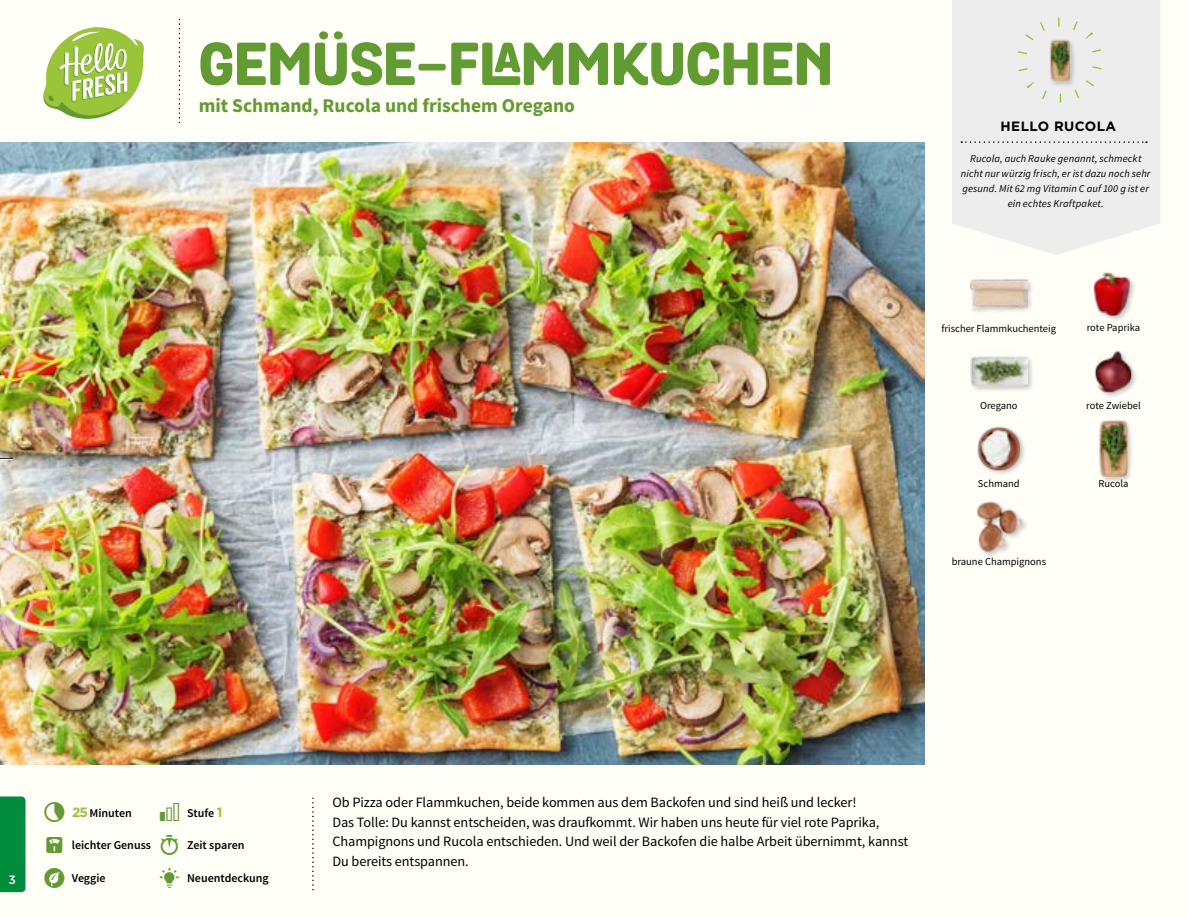
<style>
.page{position:relative;width:1188px;height:918px;background:#fffef7}
.page>*{position:absolute;margin:0;border:0;box-sizing:border-box;transform-origin:0 0}
.t1{font:800 58.5px "Grota Rounded";color:#619b31}
.t2{font:700 19.5px "Source Sans Pro";color:#619b31}
.t3{font:14.25px/19.5px "Source Sans Pro";letter-spacing:-.005em;color:#000}
.t4{font:700 13.5px "Gotham";letter-spacing:.03em;color:#000}
.t5{font:600 12px "Source Sans Pro";color:#000}
.t6{font:500 12px "Gotham";color:#fffef7}
.t7{font:italic 10.5px/14.7px "Source Sans Pro";letter-spacing:.01em;color:#000;text-align:center}
.t8{font:10.5px "Source Sans Pro";color:#000}
.s1{font-family:"Gotham";font-weight:700;font-size:13.5px;color:#9ac43a}
</style>
<div class="page">
<div style="left:1099px;top:419px;width:36px;height:64px;background:#000;opacity:.2"></div>
<img style="left:1099px;top:420px;width:36px;height:57px">
<img style="left:977px;top:426px;width:48px;height:48px">
<img style="left:1093px;top:272px;width:41px;height:48px">
<div style="left:971px;top:279px;width:63px;height:37px;background:#000;opacity:.2"></div>
<img style="left:970px;top:279px;width:57px;height:37px">
<img style="left:1094px;top:351px;width:42px;height:46px">
<div style="left:971px;top:355px;width:63px;height:38px;background:#000;opacity:.2"></div>
<img style="left:970px;top:355px;width:57px;height:38px">
<img style="left:976px;top:501px;width:51px;height:54px">
<svg style="left:43px;top:27px;width:101px;height:92px"></svg>
<div style="left:952px;top:0;width:208px;height:255px;background:#ededed"></div>
<svg style="left:961px;top:141px;width:186px;height:2px"></svg>
<div style="left:1017px;top:18px;width:85px;height:85px;border:9px dashed #9ac43a;border-radius:50%"></div>
<div style="left:0;top:796px;width:26px;height:96px;background:#008b3d"></div>
<div style="left:1049px;top:39px;width:27px;height:48px;background:#000;opacity:.2"></div>
<img style="left:1039px;top:40px;width:41px;height:41px">
<img style="left:0;top:142px;width:925px;height:623px">
<svg style="left:0;top:458px;width:13px;height:2px"></svg>
<h1 class="t1" style="left:199px;top:18px;width:636px">GEMÜSE-FLAMMKUCHEN</h1>
<h2 class="t2" style="left:199px;top:93px;width:378px">mit Schmand, Rucola und frischem Oregano</h2>
<p class="t4" style="left:1001px;top:117px;width:117px">HELLO RUCOLA</p>
<p class="t7" style="left:961px;top:152px;width:191px">Rucola, auch Rauke genannt, schmeckt nicht nur würzig frisch, er ist dazu noch sehr gesund. Mit 62 mg Vitamin C auf 100 g ist er ein echtes Kraftpaket.</p>
<p class="t8" style="left:942px;top:322px;width:116px">frischer Flammkuchenteig</p>
<p class="t8" style="left:1087px;top:321px;width:55px">rote Paprika</p>
<p class="t8" style="left:980px;top:399px;width:39px">Oregano</p>
<p class="t8" style="left:1086px;top:399px;width:56px">rote Zwiebel</p>
<p class="t8" style="left:978px;top:477px;width:43px">Schmand</p>
<p class="t8" style="left:1098px;top:477px;width:32px">Rucola</p>
<p class="t8" style="left:952px;top:555px;width:96px">braune Champignons</p>
<p class="t6" style="left:9px;top:872px;width:9px">3</p>
<p class="t5" style="left:72px;top:805px;width:61px"><span class="s1">25</span> Minuten</p>
<p class="t5" style="left:72px;top:838px;width:81px">leichter Genuss</p>
<p class="t5" style="left:187px;top:838px;width:59px">Zeit sparen</p>
<p class="t5" style="left:187px;top:805px;width:37px">Stufe <span class="s1">1</span></p>
<p class="t5" style="left:72px;top:870px;width:35px">Veggie</p>
<p class="t5" style="left:187px;top:870px;width:83px">Neuentdeckung</p>
<p class="t3" style="left:332px;top:793px;width:578px">Ob Pizza oder Flammkuchen, beide kommen aus dem Backofen und sind heiß und lecker!<br>Das Tolle: Du kannst entscheiden, was draufkommt. Wir haben uns heute für viel rote Paprika, Champignons und Rucola entschieden. Und weil der Backofen die halbe Arbeit übernimmt, kannst Du bereits entspannen.</p>
</div>
